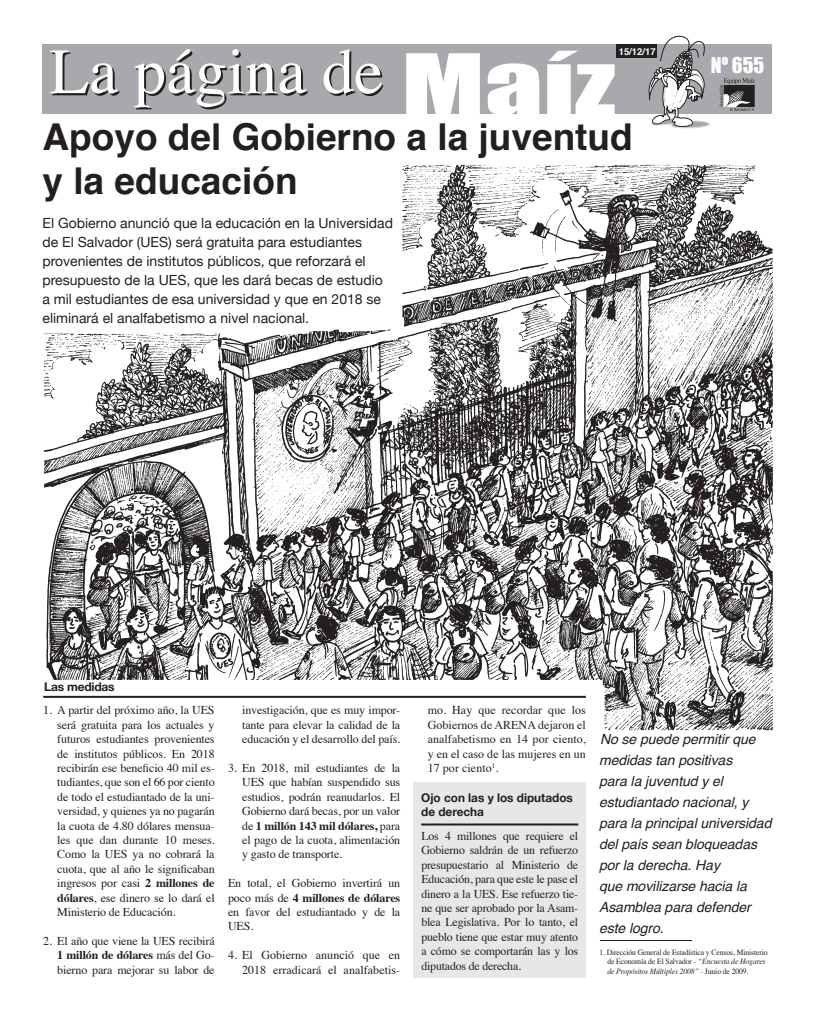
<style>
.page{position:relative;width:814px;height:1021px;background:#fff}
.page>*{position:absolute;margin:0;border:0;box-sizing:border-box;transform-origin:0 0}
.t1{font:64.5px "Times";color:#231f20}
.t2{font:700 37px/44.4px "Helvetica";color:#231f20}
.t3{font:20px "Impact";color:#fff}
.t4{font:14px/19px "Helvetica Neue";color:#231f20}
.t5{font:italic 14px/21px "Helvetica";letter-spacing:-.005em;color:#231f20}
.t6{font:12px/14.4px "Times";letter-spacing:-.01em;color:#231f20;text-align:justify}
.t7{font:700 12px/14.4px "Helvetica Neue";color:#231f20}
.t8{font:700 12px "Helvetica Neue";letter-spacing:-.02em;color:#231f20}
.t9{font:700 9.5px "Helvetica";color:#fff}
.t10{font:8px/9.6px "Times";letter-spacing:-.01em;color:#231f20;scale:.95 1}
.s1{font-weight:700}
.s2{font-style:italic}
</style>
<div class="page">
<img style="left:43px;top:164px;width:730px;height:566px">
<div style="left:414px;top:782px;width:172px;height:195px;background:#e6e7e9"></div>
<div style="left:43px;top:44px;width:729px;height:70px;background:#a8a9ad"></div>
<img style="left:720px;top:78px;width:34px;height:32px">
<div style="left:616px;top:44px;width:41px;height:14px;background:#231f20"></div>
<svg style="left:406px;top:51px;width:208px;height:63px"></svg>
<svg style="left:649px;top:36px;width:61px;height:92px"></svg>
<hr style="left:421px;top:823px;width:157px;height:2px;background:#231f20">
<hr style="left:43px;top:695px;width:543px;height:2px;background:#231f20">
<hr style="left:600px;top:940px;width:92px;height:1px;background:#231f20">
<h1 class="t1" style="left:51px;top:13px;width:335px">La página de</h1>
<p class="t9" style="left:618px;top:44px;width:38px">15/12/17</p>
<h2 class="t2" style="left:42px;top:115px;width:592px">Apoyo del Gobierno a la juventud y la educación</h2>
<p class="t4" style="left:42px;top:214px;width:352px">El Gobierno anunció que la educación en la Universidad de El Salvador (UES) será gratuita para estudiantes provenientes de institutos públicos, que reforzará el presupuesto de la UES, que les dará becas de estudio a mil estudiantes de esa universidad y que en 2018 se eliminará el analfabetismo a nivel nacional.</p>
<h3 class="t3" style="left:711px;top:49px;width:55px">Nº 655</h3>
<p class="t8" style="left:44px;top:677px;width:72px">Las medidas</p>
<p class="t6" style="left:57px;top:702px;width:159px;text-indent:-14px">1. A partir del próximo año, la UES será gratuita para los actuales y futuros estudiantes provenientes de institutos públicos. En 2018 recibirán ese beneficio 40 mil es&shy;tudiantes, que son el 66 por ciento de todo el estudiantado de la uni&shy;versidad, y quienes ya no pagarán la cuota de 4.80 dólares mensua&shy;les que dan durante 10 meses.<br>Como la UES ya no cobrará la cuota, que al año le significaban ingresos por casi <span class="s1">2 millones de dólares</span>, ese dinero se lo dará el Ministerio de Educación.</p>
<p class="t6" style="left:57px;top:932px;width:159px;text-indent:-14px">2. El año que viene la UES recibirá <span class="s1">1 millón de dólares</span> más del Go&shy;bierno para mejorar su labor de</p>
<p class="t6" style="left:242px;top:702px;width:160px">investigación, que es muy impor&shy;tante para elevar la calidad de la educación y el desarrollo del país.</p>
<p class="t6" style="left:242px;top:759px;width:160px;text-indent:-14px">3. En 2018, mil estudiantes de la UES que habían suspendido sus estudios, podrán reanudarlos. El Gobierno dará becas, por un valor de <span class="s1">1 millón 143 mil dólares,</span> para el pago de la cuota, alimentación y gasto de transporte.</p>
<p class="t6" style="left:228px;top:874px;width:174px">En total, el Gobierno invertirá un poco más de <span class="s1">4 millones de dólares </span>en favor del estudiantado y de la UES.</p>
<p class="t6" style="left:228px;top:946px;width:174px;text-align:right">4. El Gobierno anunció que en<br>2018 erradicará el analfabetis-</p>
<p class="t6" style="left:428px;top:702px;width:160px">mo. Hay que recordar que los Gobiernos de ARENA dejaron el analfabetismo en 14 por ciento, y en el caso de las mujeres en un 17 por ciento<sup>1</sup>.</p>
<p class="t7" style="left:421px;top:790px;width:153px">Ojo con las y los diputados de derecha</p>
<p class="t6" style="left:421px;top:827px;width:158px">Los 4 millones que requiere el Gobierno saldrán de un refuerzo presupuestario al Ministerio de Educación, para que este le pase el dinero a la UES. Ese refuerzo tie&shy;ne que ser aprobado por la Asam&shy;blea Legislativa. Por lo tanto, el pueblo tiene que estar muy atento a cómo se comportarán las y los diputados de derecha.</p>
<p class="t5" style="left:599px;top:728px;width:174px">No se puede permitir que medidas tan positivas<br>para la juventud y el estudiantado nacional, y para la principal universidad del país sean bloqueadas por la derecha. Hay<br>que movilizarse hacia la<br>Asamblea para defender este logro.</p>
<p class="t10" style="left:607px;top:946px;width:170px;text-indent:-8px">1. Dirección General de Estadística y Censos, Ministerio de Economía de El Salvador - <span class="s2">“Encuesta de Hogares de Propósitos Múltiples 2008”</span> - Junio de 2009.</p>
</div>
